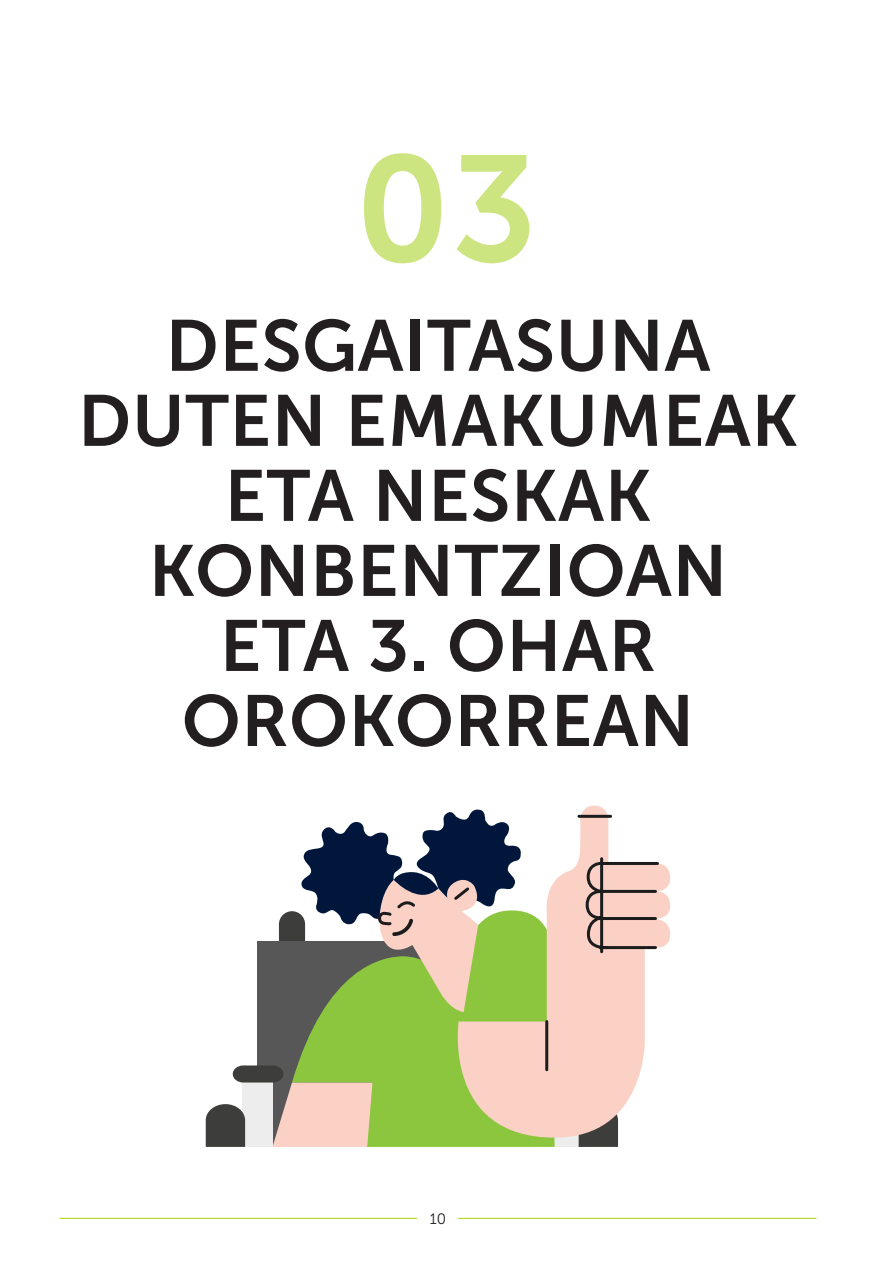
<style>
.page{position:relative;width:893px;height:1263px;background:#fff}
.page>*{position:absolute;margin:0;border:0;box-sizing:border-box;transform-origin:0 0}
.t1{font:150px "Museo Sans 700";color:#cde580}
.t2{font:72px/75px "Museo Sans 700";letter-spacing:.01em;color:#231f20;text-align:center}
.t3{font:15px "Museo Sans 300";color:#231f20}
</style>
<div class="page">
<hr style="left:60px;top:1218px;width:756px;height:1px;background:#a2d40a">
<div style="left:418px;top:1206px;width:40px;height:24px;background:#fff"></div>
<svg style="left:585px;top:805px;width:85px;height:143px"></svg>
<svg style="left:206px;top:809px;width:454px;height:338px"></svg>
<h1 class="t1" style="left:355px;top:126px;width:183px">03</h1>
<p class="t2" style="left:78px;top:308px;width:722px">DESGAITASUNA<br>DUTEN EMAKUMEAK<br>ETA NESKAK<br>KONBENTZIOAN<br>ETA 3. OHAR<br>OROKORREAN</p>
<p class="t3" style="left:430px;top:1211px;width:18px">10</p>
</div>
